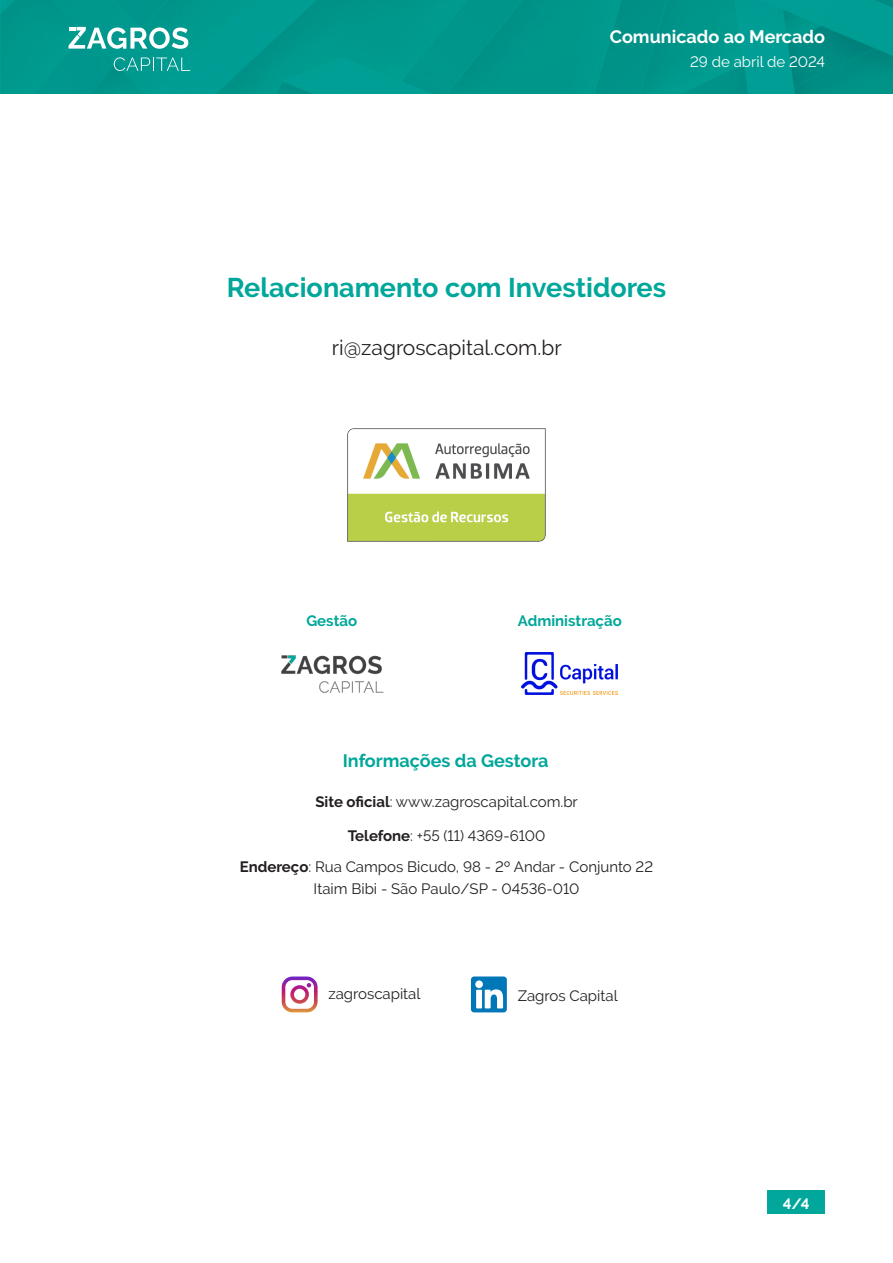
<style>
.page{position:relative;width:893px;height:1263px;background:#fff}
.page>*{position:absolute;margin:0;border:0;box-sizing:border-box;transform-origin:0 0}
.t1{font:700 27px "Raleway";color:#00a79a}
.t2{font:21px "Raleway";color:#231f20}
.t3{font:700 18px "Raleway";color:#00a79a}
.t4{font:700 18px "Raleway";color:#fff}
.t5{font:15px "Raleway";color:#231f20}
.Sub_título{font:700 15px "Raleway";color:#00a79a}
.t6{font:15px "Raleway";color:#fff}
.t7{font:700 15px "Raleway";color:#fff}
.s1{font-weight:700}
</style>
<div class="page">
<img style="left:0;top:0;width:893px;height:94px">
<svg style="left:114px;top:57px;width:76px;height:14px"></svg>
<svg style="left:69px;top:27px;width:119px;height:22px"></svg>
<div style="left:767px;top:1191px;width:58px;height:23px;background:#00a79a"></div>
<img style="left:347px;top:428px;width:198px;height:114px">
<svg style="left:282px;top:976px;width:36px;height:36px"></svg>
<svg style="left:471px;top:976px;width:36px;height:36px"></svg>
<img style="left:522px;top:653px;width:96px;height:41px">
<img style="left:281px;top:655px;width:103px;height:38px">
<p class="t4" style="left:610px;top:27px;width:217px">Comunicado ao Mercado</p>
<p class="t6" style="left:690px;top:53px;width:136px">29 de abril de 2024</p>
<p class="t1" style="left:227px;top:272px;width:441px">Relacionamento com Investidores</p>
<p class="t2" style="left:332px;top:336px;width:232px">ri@zagroscapital.com.br</p>
<p class="Sub_título" style="left:306px;top:612px;width:52px">Gestão</p>
<p class="Sub_título" style="left:518px;top:612px;width:105px">Administração</p>
<p class="t3" style="left:343px;top:750px;width:207px">Informações da Gestora</p>
<p class="t5" style="left:315px;top:793px;width:264px"><span class="s1">Site oficial</span>: www.zagroscapital.com.br</p>
<p class="t5" style="left:348px;top:826px;width:199px"><span class="s1">Telefone</span>: +55 (11) 4369-6100</p>
<p class="t5" style="left:240px;top:857px;width:415px"><span class="s1">Endereço</span>: Rua Campos Bicudo, 98 - 2º Andar - Conjunto 22</p>
<p class="t5" style="left:314px;top:880px;width:267px">Itaim Bibi - São Paulo/SP - 04536-010</p>
<p class="t5" style="left:328px;top:985px;width:94px">zagroscapital</p>
<p class="t5" style="left:518px;top:987px;width:102px">Zagros Capital</p>
<p class="t7" style="left:783px;top:1195px;width:28px">4/4</p>
</div>
